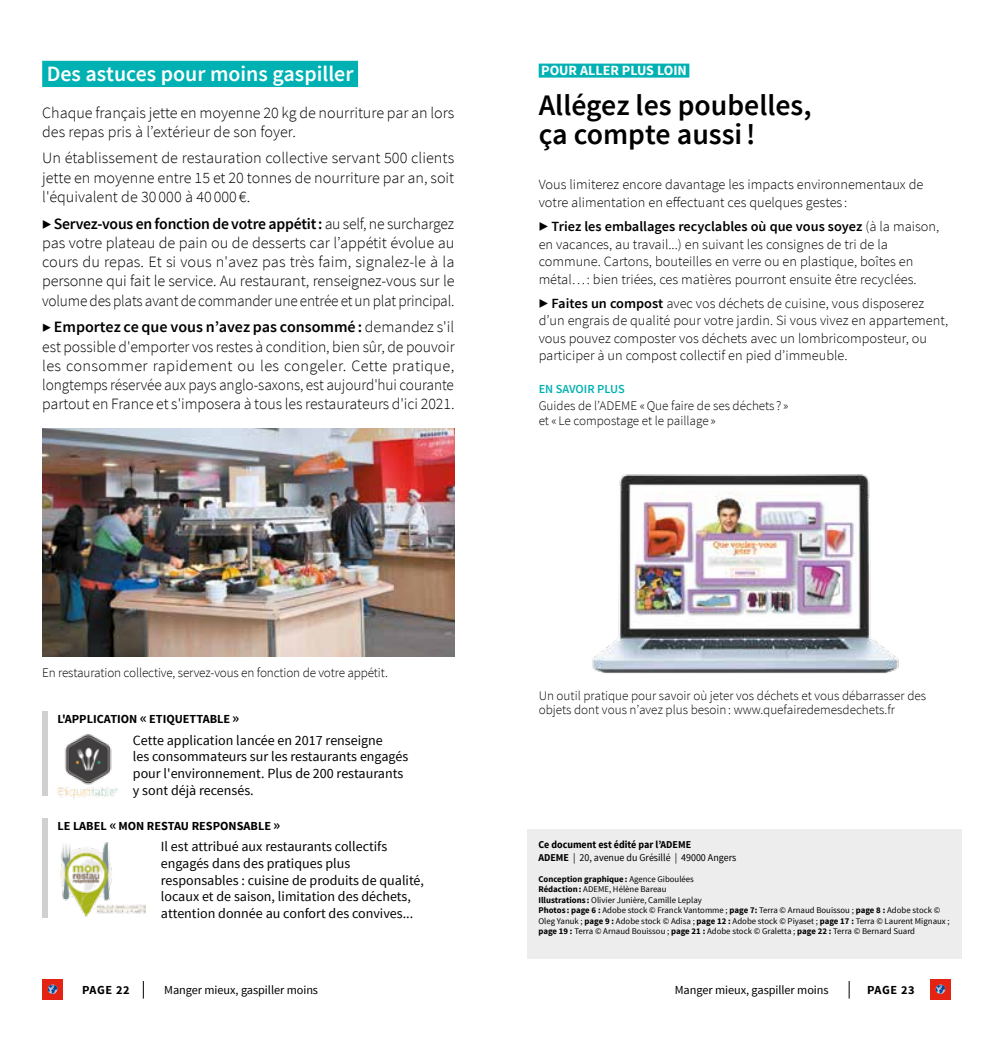
<style>
.page{position:relative;width:993px;height:1042px;background:#fff}
.page>*{position:absolute;margin:0;border:0;box-sizing:border-box;transform-origin:0 0}
.t1{font:600 29.75px/29.8px "Source Sans Pro";color:#000}
.t2{font:600 21.88px "Source Sans Pro";color:#fff}
.t3{font:300 15.75px/19.2px "Source Sans Pro";color:#000;text-align:justify}
.t4{font:300 14px/17.5px "Source Sans Pro";color:#000}
.t5{font:14px/16.6px "Source Sans Pro";color:#000}
.t6{font:700 14px "Source Sans Pro";color:#fff}
.t7{font:300 13.12px/14.9px "Source Sans Pro";color:#000}
.t8{font:700 12.25px "Source Sans Pro";color:#000}
.t9{font:12.25px "Source Sans Pro";letter-spacing:-.005em;color:#000}
.t10{font:600 12.25px "Source Sans Pro";color:#00b1b3}
.t11{font:700 10.5px/12.6px "Source Sans Pro";color:#000;scale:.95 1}
.t12{font:8.75px/10.5px "Source Sans Pro";color:#000}
.s1{font-weight:600}
.s2{font-weight:600;font-size:15.75px}
.s3{font-weight:400}
.s4{font-weight:700}
</style>
<div class="page">
<svg style="left:143px;top:981px;width:1px;height:17px"></svg>
<div style="left:42px;top:979px;width:21px;height:21px;background:#e42313"></div>
<svg style="left:48px;top:984px;width:9px;height:10px"></svg>
<svg style="left:848px;top:981px;width:1px;height:17px"></svg>
<div style="left:929px;top:979px;width:21px;height:21px;background:#e42313"></div>
<svg style="left:935px;top:984px;width:9px;height:10px"></svg>
<div style="left:42px;top:61px;width:316px;height:26px;background:#00b1b3"></div>
<img style="left:42px;top:429px;width:412px;height:227px">
<div style="left:42px;top:711px;width:5px;height:85px;background:#d0d0d0"></div>
<img style="left:57px;top:734px;width:61px;height:65px">
<div style="left:42px;top:818px;width:5px;height:100px;background:#d0d0d0"></div>
<img style="left:61px;top:843px;width:85px;height:74px">
<div style="left:538px;top:64px;width:151px;height:14px;background:#00b1b3"></div>
<img style="left:592px;top:474px;width:307px;height:200px">
<div style="left:527px;top:829px;width:434px;height:129px;background:#ededed"></div>
<h2 class="t2" style="left:47px;top:60px;width:308px">Des astuces pour moins gaspiller</h2>
<p class="t3" style="left:42px;top:103px;width:413px">Chaque français jette en moyenne 20 kg de nourriture par an lors des repas pris à l’extérieur de son foyer.</p>
<p class="t3" style="left:42px;top:149px;width:413px">Un établissement de restauration collective servant 500 clients jette en moyenne entre 15 et 20 tonnes de nourriture par an, soit l'équivalent de 30 000 à 40 000 €.</p>
<p class="t3" style="left:42px;top:214px;width:413px"><span class="s1">▶ Servez-vous en fonction de votre appétit:</span> au self, ne surchargez pas votre plateau de pain ou de desserts car l’appétit évolue au cours du repas. Et si vous n'avez pas très faim, signalez-le à la personne qui fait le service. Au restaurant, renseignez-vous sur le volume des plats avant de commander une entrée et un plat principal.</p>
<p class="t3" style="left:42px;top:318px;width:414px">▶ <span class="s1">Emportez ce que vous n’avez pas consommé:</span> demandez s'il est possible d'emporter vos restes à condition, bien sûr, de pouvoir les consommer rapidement ou les congeler. Cette pratique, longtemps réservée aux pays anglo-saxons, est aujourd'hui courante partout en France et s'imposera à tous les restaurateurs d'ici 2021.</p>
<p class="t6" style="left:541px;top:61px;width:147px">POUR ALLER PLUS LOIN</p>
<h1 class="t1" style="left:538px;top:91px;width:274px">Allégez les poubelles, ça compte aussi!</h1>
<p class="t4" style="left:538px;top:176px;width:386px">Vous limiterez encore davantage les impacts environnementaux de votre alimentation en effectuant ces quelques gestes :</p>
<p class="t4" style="left:538px;top:218px;width:402px"><span class="s2">▶</span> <span class="s1">Triez les emballages recyclables où que vous soyez</span> (à la maison, en vacances, au travail...) en suivant les consignes de tri de la commune. Cartons, bouteilles en verre ou en plastique, boîtes en métal…: bien triées, ces matières pourront ensuite être recyclées.</p>
<p class="t4" style="left:538px;top:294px;width:411px"><span class="s2">▶</span> <span class="s1">Faites un compost</span> avec vos déchets de cuisine, vous disposerez d’un engrais de qualité pour votre jardin. Si vous vivez en appartement, vous pouvez composter vos déchets avec un lombricomposteur, ou participer à un compost collectif en pied d’immeuble.</p>
<p class="t10" style="left:538px;top:381px;width:88px">EN SAVOIR PLUS</p>
<p class="t7" style="left:538px;top:398px;width:251px">Guides de l’ADEME «Que faire de ses déchets ? » et « Le compostage et le paillage »</p>
<p class="t7" style="left:42px;top:665px;width:347px">En restauration collective, servez-vous en fonction de votre appétit.</p>
<p class="t8" style="left:57px;top:711px;width:183px">L'APPLICATION <span class="s2">«</span> ETIQUETTABLE <span class="s2">»</span></p>
<p class="t5" style="left:133px;top:732px;width:277px">Cette application lancée en 2017 renseigne<br>les consommateurs sur les restaurants engagés pour l'environnement. Plus de 200 restaurants y sont déjà recensés.</p>
<p class="t8" style="left:57px;top:818px;width:224px">LE LABEL <span class="s2">«</span> MON RESTAU RESPONSABLE <span class="s2">»</span></p>
<p class="t5" style="left:161px;top:839px;width:264px">Il est attribué aux restaurants collectifs engagés dans des pratiques plus responsables : cuisine de produits de qualité, locaux et de saison, limitation des déchets, attention donnée au confort des convives...</p>
<p class="t7" style="left:538px;top:688px;width:389px">Un outil pratique pour savoir où jeter vos déchets et vous débarrasser des objets dont vous n’avez plus besoin: www.quefairedemesdechets.fr</p>
<p class="t11" style="left:538px;top:838px;width:210px">Ce document est édité par l’ADEME<br>ADEME <span class="s3">| 20, avenue du Grésillé | 49000 Angers</span></p>
<p class="t12" style="left:538px;top:873px;width:412px"><span class="s4">Conception graphique:</span> Agence Giboulées<br><span class="s4">Rédaction:</span> ADEME, Hélène Bareau<br><span class="s4">Illustrations :</span> Olivier Junière, Camille Leplay<br><span class="s4">Photos : page 6 :</span> Adobe stock © Franck Vantomme ; <span class="s4">page 7:</span> Terra © Arnaud Bouissou ; <span class="s4">page 8 :</span> Adobe stock © Oleg Yanuk ; <span class="s4">page 9 :</span> Adobe stock © Adisa ; <span class="s4">page 12 :</span> Adobe stock © Piyaset ; <span class="s4">page 17 :</span> Terra © Laurent Mignaux ; <span class="s4">page 19 :</span> Terra © Arnaud Bouissou ; <span class="s4">page 21 :</span> Adobe stock © Graletta ; <span class="s4">page 22 :</span> Terra © Bernard Suard</p>
<p class="t8" style="left:82px;top:981px;width:49px">PAGE 22</p>
<p class="t9" style="left:164px;top:982px;width:155px">Manger mieux, gaspiller moins</p>
<p class="t9" style="left:674px;top:982px;width:155px">Manger mieux, gaspiller moins</p>
<p class="t8" style="left:866px;top:981px;width:49px">PAGE 23</p>
</div>
